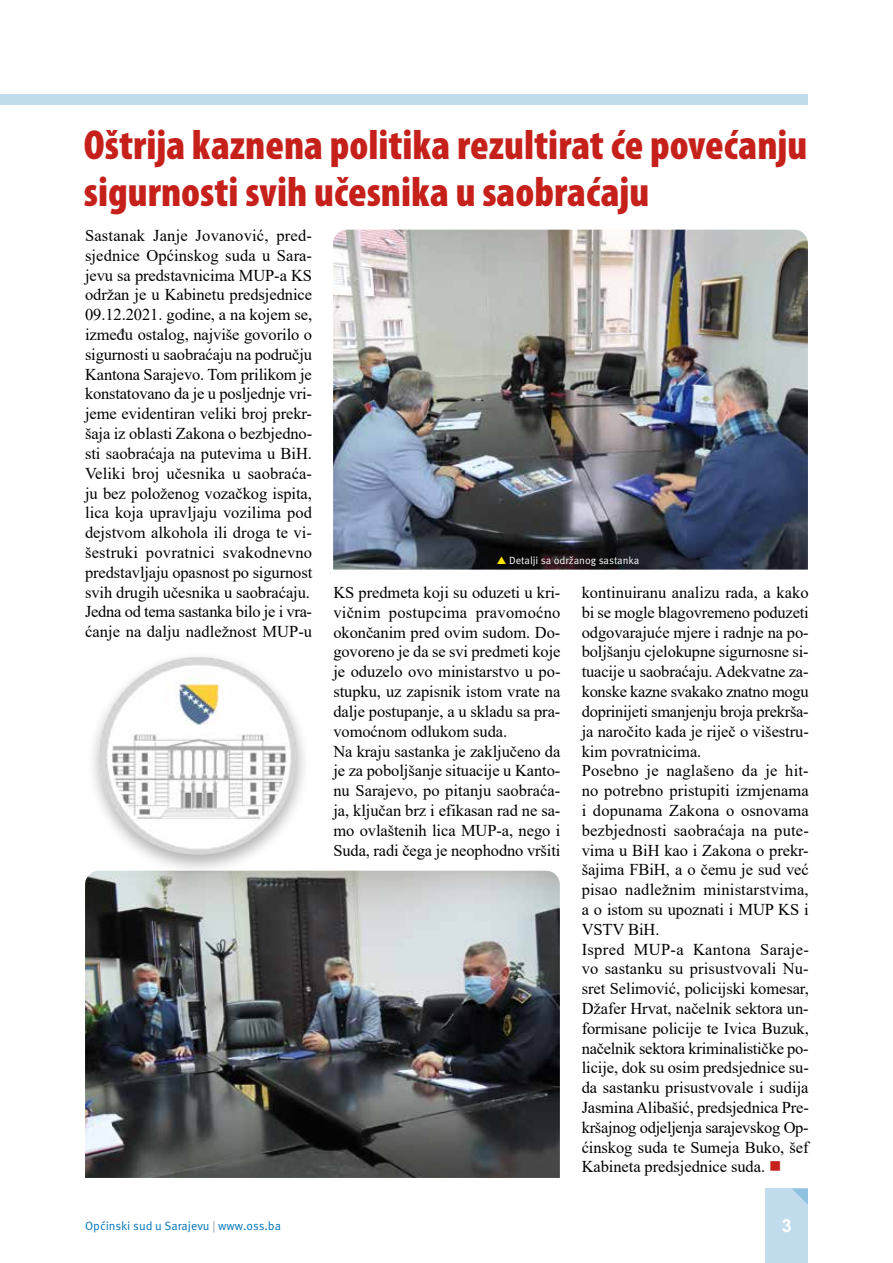
<style>
.page{position:relative;width:893px;height:1263px;background:#fff}
.page>*{position:absolute;margin:0;border:0;box-sizing:border-box;transform-origin:0 0}
.t1{font:900 condensed 42px/46.5px "Myriad Pro";color:#c6201b}
.t2{font:700 18px "Arial";color:#fff}
.t3{font:16.5px/19.8px "Times New Roman";letter-spacing:-.005em;color:#000}
.t4{font:12px "Meta Pro";color:#0074ba}
.t5{font:10.5px "Meta Pro";color:#fff}
.s1{color:#c6201b}
.s2{color:#969898}
</style>
<div class="page">
<div style="left:0;top:94px;width:808px;height:11px;background:#c0dced"></div>
<div style="left:765px;top:1188px;width:43px;height:75px;background:#c0dced"></div>
<svg style="left:792px;top:1188px;width:16px;height:17px"></svg>
<img style="left:333px;top:230px;width:475px;height:340px">
<img style="left:85px;top:871px;width:475px;height:307px">
<div style="left:86px;top:650px;width:225px;height:225px;background:#000;opacity:.3"></div>
<img style="left:99px;top:657px;width:198px;height:198px;border-radius:99px">
<svg style="left:497px;top:556px;width:9px;height:8px"></svg>
<h1 class="t1" style="left:84px;top:122px;width:725px">Oštrija kaznena politika rezultirat će povećanju sigurnosti svih učesnika u saobraćaju</h1>
<p class="t3" style="left:85px;top:225px;width:229px">Sastanak Janje Jovanović, pred&shy;sjednice Općinskog suda u Sara&shy;jevu sa predstavnicima MUP-a KS održan je u Kabinetu predsjednice 09.12.2021. godine, a na kojem se, između ostalog, najviše govorilo o sigurnosti u saobraćaju na području Kantona Sarajevo. Tom prilikom je konstatovano da je u posljednje vri&shy;jeme evidentiran veliki broj prekr&shy;šaja iz oblasti Zakona o bezbjedno&shy;sti saobraćaja na putevima u BiH.<br>Veliki broj učesnika u saobraća&shy;ju bez položenog vozačkog ispita, lica koja upravljaju vozilima pod dejstvom alkohola ili droga te vi&shy;šestruki povratnici svakodnevno predstavljaju opasnost po sigurnost svih drugih učesnika u saobraćaju.<br>Jedna od tema sastanka bilo je i vra&shy;ćanje na dalju nadležnost MUP-u</p>
<p class="t5" style="left:509px;top:554px;width:132px">Detalji sa održanog sastanka</p>
<p class="t3" style="left:333px;top:582px;width:229px">KS predmeta koji su oduzeti u kri&shy;vičnim postupcima pravomoćno okončanim pred ovim sudom. Do&shy;govoreno je da se svi predmeti koje je oduzelo ovo ministarstvo u po&shy;stupku, uz zapisnik istom vrate na dalje postupanje, a u skladu sa pra&shy;vomoćnom odlukom suda.<br>Na kraju sastanka je zaključeno da je za poboljšanje situacije u Kanto&shy;nu Sarajevo, po pitanju saobraća&shy;ja, ključan brz i efikasan rad ne sa&shy;mo ovlaštenih lica MUP-a, nego i Suda, radi čega je neophodno vršiti</p>
<p class="t3" style="left:582px;top:582px;width:229px">kontinuiranu analizu rada, a kako bi se mogle blagovremeno poduzeti odgovarajuće mjere i radnje na po&shy;boljšanju cjelokupne sigurnosne si&shy;tuacije u saobraćaju. Adekvatne za&shy;konske kazne svakako znatno mogu doprinijeti smanjenju broja prekrša&shy;ja naročito kada je riječ o višestru&shy;kim povratnicima.<br>Posebno je naglašeno da je hit&shy;no potrebno pristupiti izmjenama i dopunama Zakona o osnovama bezbjednosti saobraćaja na pute&shy;vima u BiH kao i Zakona o prekr&shy;šajima FBiH, a o čemu je sud već pisao nadležnim ministarstvima, a o istom su upoznati i MUP KS i<br>VSTV BiH.<br>Ispred MUP-a Kantona Saraje&shy;vo sastanku su prisustvovali Nu&shy;sret Selimović, policijski komesar,<br>Džafer Hrvat, načelnik sektora un&shy;formisane policije te Ivica Buzuk, načelnik sektora kriminalističke po&shy;licije, dok su osim predsjednice su&shy;da sastanku prisustvovale i sudija<br>Jasmina Alibašić, predsjednica Pre&shy;kršajnog odjeljenja sarajevskog Op&shy;ćinskog suda te Sumeja Buko, šef<br>Kabineta predsjednice suda. <span class="s1">■</span></p>
<p class="t4" style="left:85px;top:1218px;width:197px">Općinski sud u Sarajevu <span class="s2">|</span> www.oss.ba</p>
<p class="t2" style="left:782px;top:1213px;width:12px">3</p>
</div>
